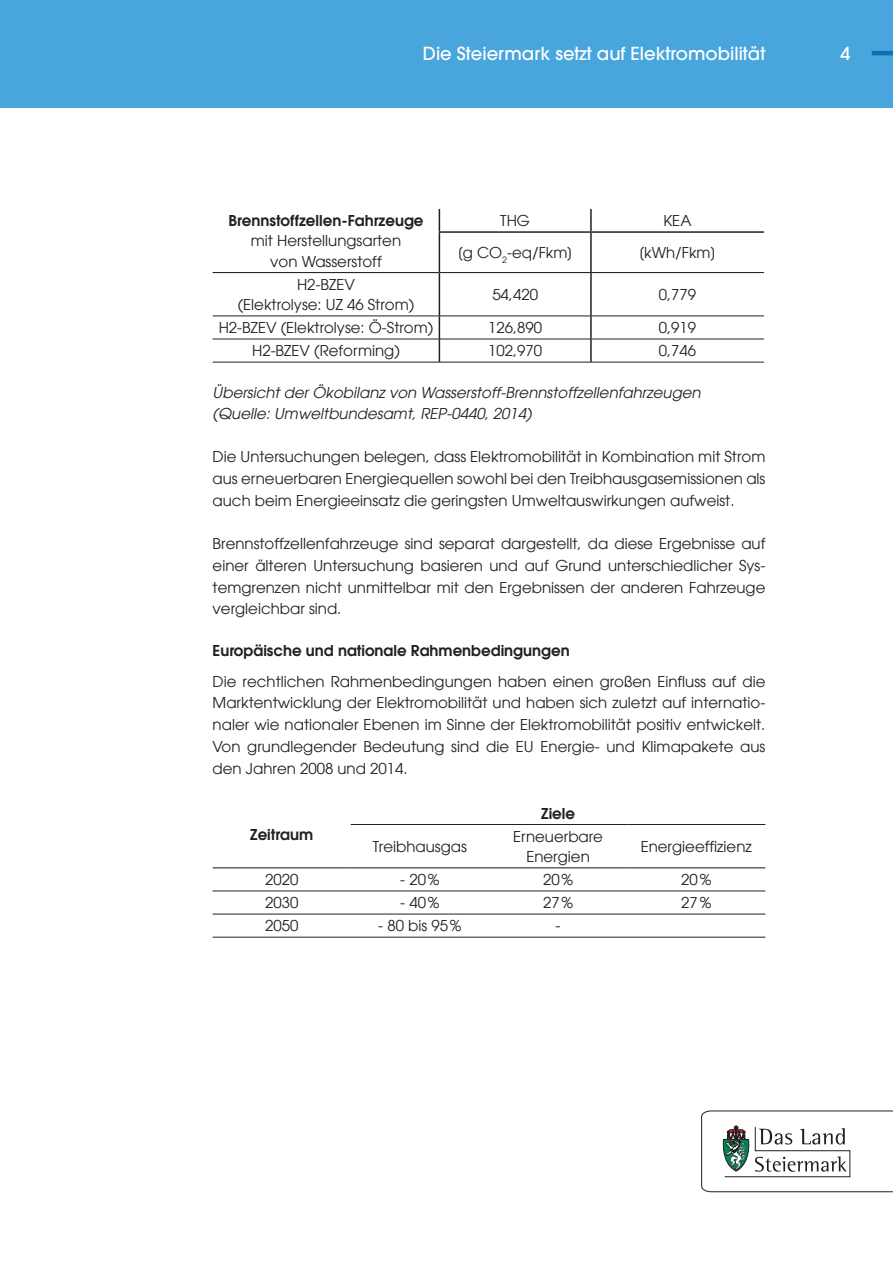
<style>
.page{position:relative;width:893px;height:1263px;background:#fff}
.page>*{position:absolute;margin:0;border:0;box-sizing:border-box;transform-origin:0 0}
.t1{font:500 18px "Avant Garde LT";color:#fff}
.t2{font:15px/21.8px "Avant Garde LT";color:#231f20;text-align:center}
.t3{font:italic 15px/20.2px "Avant Garde LT";color:#231f20}
.t4{font:600 15px "Avant Garde LT";color:#231f20}
</style>
<div class="page">
<div style="left:1px;top:0;width:892px;height:107px;background:#48a6dc"></div>
<hr style="left:872px;top:51px;width:21px;height:4px;background:#126db7">
<svg style="left:701px;top:1110px;width:192px;height:82px"></svg>
<svg style="left:439px;top:209px;width:1px;height:22px"></svg>
<hr style="left:590px;top:209px;width:2px;height:22px;background:#231f20">
<hr style="left:439px;top:231px;width:152px;height:2px;background:#231f20">
<hr style="left:439px;top:233px;width:1px;height:39px;background:#231f20">
<hr style="left:591px;top:231px;width:173px;height:2px;background:#231f20">
<hr style="left:590px;top:233px;width:2px;height:39px;background:#231f20">
<hr style="left:439px;top:273px;width:1px;height:43px;background:#231f20">
<hr style="left:590px;top:273px;width:2px;height:43px;background:#231f20">
<hr style="left:590px;top:316px;width:2px;height:23px;background:#231f20">
<svg style="left:439px;top:317px;width:1px;height:45px"></svg>
<hr style="left:590px;top:339px;width:2px;height:23px;background:#231f20">
<hr style="left:213px;top:272px;width:226px;height:1px;background:#231f20">
<hr style="left:439px;top:272px;width:152px;height:1px;background:#231f20">
<hr style="left:591px;top:272px;width:173px;height:1px;background:#231f20">
<hr style="left:213px;top:316px;width:226px;height:1px;background:#231f20">
<hr style="left:439px;top:316px;width:152px;height:1px;background:#231f20">
<hr style="left:591px;top:316px;width:173px;height:1px;background:#231f20">
<hr style="left:213px;top:339px;width:226px;height:1px;background:#231f20">
<hr style="left:439px;top:339px;width:152px;height:1px;background:#231f20">
<hr style="left:591px;top:339px;width:173px;height:1px;background:#231f20">
<hr style="left:213px;top:362px;width:226px;height:1px;background:#231f20">
<hr style="left:439px;top:362px;width:152px;height:1px;background:#231f20">
<hr style="left:591px;top:362px;width:173px;height:1px;background:#231f20">
<hr style="left:351px;top:824px;width:138px;height:1px;background:#231f20">
<hr style="left:489px;top:824px;width:138px;height:1px;background:#231f20">
<hr style="left:627px;top:824px;width:138px;height:1px;background:#231f20">
<hr style="left:213px;top:891px;width:138px;height:1px;background:#231f20">
<hr style="left:351px;top:891px;width:138px;height:1px;background:#231f20">
<hr style="left:489px;top:891px;width:138px;height:1px;background:#231f20">
<hr style="left:627px;top:891px;width:138px;height:1px;background:#231f20">
<hr style="left:213px;top:914px;width:138px;height:1px;background:#231f20">
<hr style="left:351px;top:914px;width:138px;height:1px;background:#231f20">
<hr style="left:489px;top:914px;width:138px;height:1px;background:#231f20">
<hr style="left:627px;top:914px;width:138px;height:1px;background:#231f20">
<hr style="left:213px;top:937px;width:138px;height:1px;background:#231f20">
<hr style="left:351px;top:937px;width:138px;height:1px;background:#231f20">
<hr style="left:489px;top:937px;width:138px;height:1px;background:#231f20">
<hr style="left:627px;top:937px;width:138px;height:1px;background:#231f20">
<hr style="left:213px;top:867px;width:138px;height:1px;background:#231f20">
<hr style="left:351px;top:867px;width:138px;height:1px;background:#231f20">
<hr style="left:489px;top:867px;width:138px;height:1px;background:#231f20">
<hr style="left:627px;top:867px;width:138px;height:1px;background:#231f20">
<p class="t1" style="left:423px;top:42px;width:344px">Die Steiermark setzt auf Elektromobilität</p>
<p class="t1" style="left:840px;top:42px;width:11px">4</p>
<p class="t4" style="left:228px;top:211px;width:197px">Brennstoffzellen-Fahrzeuge</p>
<p class="t2" style="left:251px;top:231px;width:152px;line-height:20.2px">mit Herstellungsarten von Wasserstoff</p>
<p class="t2" style="left:500px;top:210px;width:31px">THG</p>
<p class="t2" style="left:663px;top:210px;width:30px">KEA</p>
<p class="t2" style="left:458px;top:241px;width:117px">[g CO<sub>2</sub>-eq/Fkm]</p>
<p class="t2" style="left:639px;top:241px;width:79px">[kWh/Fkm]</p>
<p class="t2" style="left:238px;top:274px;width:178px;line-height:20.2px">H2-BZEV<br>(Elektrolyse: UZ 46 Strom)</p>
<p class="t2" style="left:492px;top:283px;width:47px">54,420</p>
<p class="t2" style="left:659px;top:283px;width:39px">0,779</p>
<p class="t2" style="left:219px;top:317px;width:216px">H2-BZEV (Elektrolyse: Ö-Strom)</p>
<p class="t2" style="left:488px;top:317px;width:56px">126,890</p>
<p class="t2" style="left:659px;top:317px;width:39px">0,919</p>
<p class="t2" style="left:252px;top:340px;width:149px">H2-BZEV (Reforming)</p>
<p class="t2" style="left:488px;top:340px;width:56px">102,970</p>
<p class="t2" style="left:659px;top:340px;width:39px">0,746</p>
<p class="t3" style="left:213px;top:383px;width:490px">Übersicht der Ökobilanz von Wasserstoff-Brennstoffzellenfahrzeugen (Quelle: Umweltbundesamt, REP-0440, 2014)</p>
<p class="t2" style="left:213px;top:446px;width:554px;text-align:justify">Die Untersuchungen belegen, dass Elektromobilität in Kombination mit Strom aus erneuerbaren Energiequellen sowohl bei den Treibhausgasemissionen als auch beim Energieeinsatz die geringsten Umweltauswirkungen aufweist.</p>
<p class="t2" style="left:213px;top:533px;width:554px;text-align:justify">Brennstoffzellenfahrzeuge sind separat dargestellt, da diese Ergebnisse auf einer älteren Untersuchung basieren und auf Grund unterschiedlicher Sys&shy;temgrenzen nicht unmittelbar mit den Ergebnissen der anderen Fahrzeuge vergleichbar sind.</p>
<p class="t4" style="left:213px;top:641px;width:359px">Europäische und nationale Rahmenbedingungen</p>
<p class="t2" style="left:213px;top:670px;width:554px;text-align:left">Die rechtlichen Rahmenbedingungen haben einen großen Einfluss auf die Marktentwicklung der Elektromobilität und haben sich zuletzt auf internatio&shy;naler wie nationaler Ebenen im Sinne der Elektromobilität positiv entwickelt.<br>Von grundlegender Bedeutung sind die EU Energie- und Klimapakete aus den Jahren 2008 und 2014.</p>
<p class="t4" style="left:250px;top:825px;width:64px">Zeitraum</p>
<p class="t4" style="left:541px;top:803px;width:35px">Ziele</p>
<p class="t2" style="left:373px;top:835px;width:95px">Treibhausgas</p>
<p class="t2" style="left:513px;top:826px;width:91px;line-height:20.2px">Erneuerbare<br>Energien</p>
<p class="t2" style="left:641px;top:835px;width:113px">Energieeffizienz</p>
<p class="t2" style="left:265px;top:868px;width:35px">2020</p>
<p class="t2" style="left:400px;top:868px;width:41px">- 20%</p>
<p class="t2" style="left:543px;top:868px;width:32px">20%</p>
<p class="t2" style="left:681px;top:868px;width:32px">20%</p>
<p class="t2" style="left:265px;top:892px;width:35px">2030</p>
<p class="t2" style="left:400px;top:892px;width:41px">- 40%</p>
<p class="t2" style="left:543px;top:892px;width:32px">27%</p>
<p class="t2" style="left:681px;top:892px;width:32px">27%</p>
<p class="t2" style="left:265px;top:915px;width:35px">2050</p>
<p class="t2" style="left:378px;top:915px;width:85px">- 80 bis 95%</p>
<p class="t2" style="left:556px;top:915px;width:6px">-</p>
</div>
